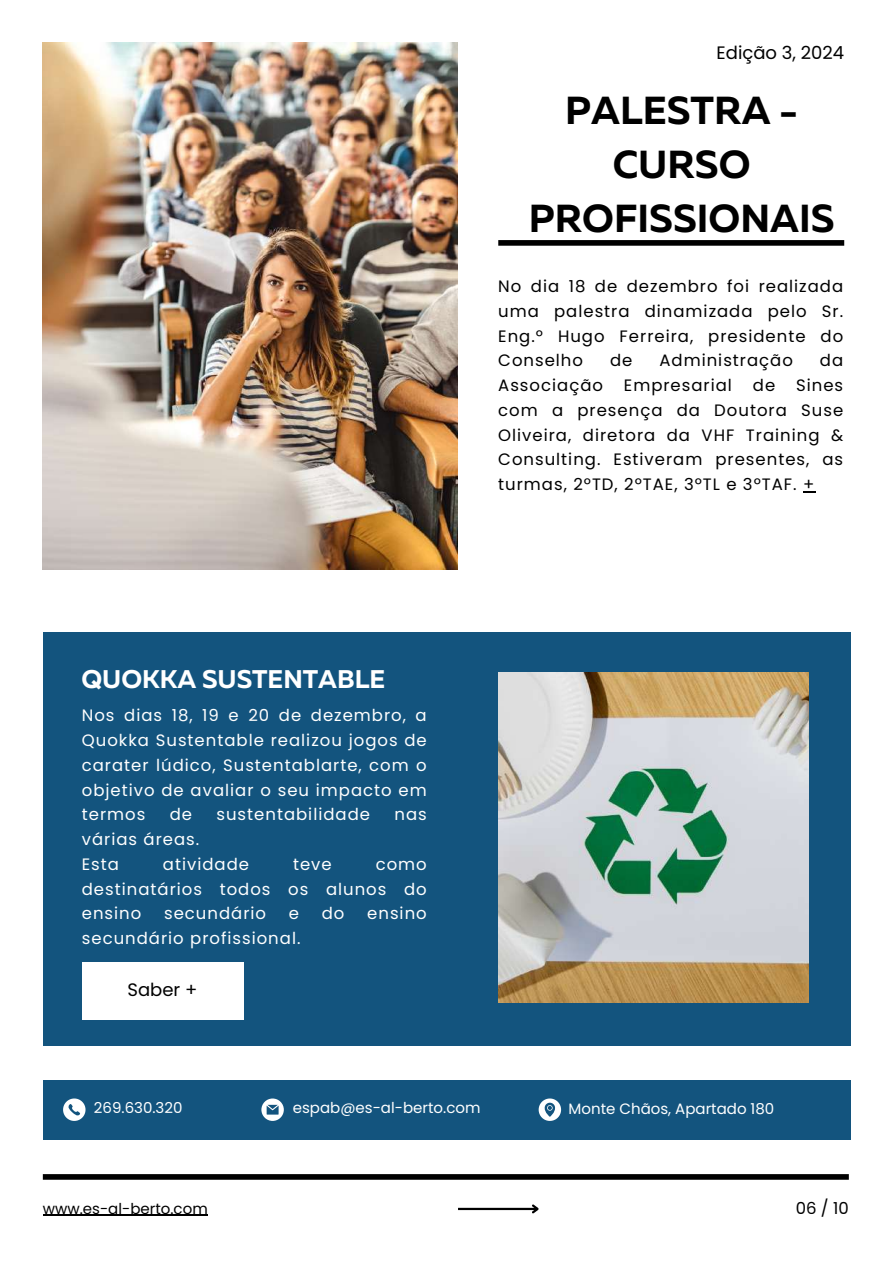
<style>
.page{position:relative;width:893px;height:1264px;background:#fff}
.page>*{position:absolute;margin:0;border:0;box-sizing:border-box;transform-origin:0 0}
.t1{font:700 39px/54px "Muller";color:#000;text-align:center}
.t2{font:700 25.5px "Muller";color:#fff}
.t3{font:18px "Poppins";color:#000}
.t4{font:16.5px/24.8px "Poppins";letter-spacing:.06em;color:#000;text-align:justify}
.t5{font:16.5px/24.8px "Poppins";letter-spacing:.06em;color:#fff;text-align:justify}
.t6{font:15px "Poppins";color:#fff}
.t7{font:15px "Poppins";color:#000}
</style>
<div class="page">
<img style="left:43px;top:43px;width:414px;height:526px">
<div style="left:43px;top:631px;width:807px;height:414px;background:#13547e"></div>
<div style="left:43px;top:1080px;width:807px;height:59px;background:#13547e"></div>
<div style="left:498px;top:240px;width:346px;height:6px;background:#000"></div>
<img style="left:498px;top:672px;width:310px;height:330px">
<div style="left:82px;top:962px;width:162px;height:57px;background:#fff"></div>
<div style="left:43px;top:1174px;width:805px;height:5px;background:#000"></div>
<hr style="left:458px;top:1207px;width:79px;height:2px;background:#000">
<svg style="left:530px;top:1204px;width:9px;height:10px"></svg>
<svg style="left:63px;top:1098px;width:22px;height:22px"></svg>
<svg style="left:261px;top:1098px;width:23px;height:22px"></svg>
<svg style="left:538px;top:1098px;width:23px;height:22px"></svg>
<svg style="left:803px;top:491px;width:12px;height:1px"></svg>
<hr style="left:43px;top:1214px;width:165px;height:1px;background:#000">
<p class="t3" style="left:716px;top:40px;width:129px">Edição 3, 2024</p>
<h1 class="t1" style="left:528px;top:87px;width:307px">PALESTRA -<br>CURSO<br>PROFISSIONAIS</h1>
<p class="t4" style="left:498px;top:274px;width:346px">No dia 18 de dezembro foi realizada uma palestra dinamizada pelo Sr.<br>Eng.º Hugo Ferreira, presidente do Conselho</p>
<p class="t4" style="left:610px;top:348px;width:24px">de</p>
<p class="t4" style="left:659px;top:348px;width:135px">Administração</p>
<p class="t4" style="left:819px;top:348px;width:25px">da</p>
<h2 class="t2" style="left:81px;top:668px;width:305px">QUOKKA SUSTENTABLE</h2>
<p class="t5" style="left:82px;top:703px;width:346px">Nos dias 18, 19 e 20 de dezembro, a Quokka Sustentable realizou jogos de carater lúdico, Sustentablarte, com o objetivo de avaliar o seu impacto em termos</p>
<p class="t5" style="left:170px;top:802px;width:24px">de</p>
<p class="t5" style="left:216px;top:802px;width:155px">sustentabilidade</p>
<p class="t5" style="left:394px;top:802px;width:34px">nas</p>
<p class="t5" style="left:82px;top:827px;width:119px">várias áreas.<br>Esta</p>
<p class="t5" style="left:163px;top:851px;width:88px">atividade</p>
<p class="t5" style="left:293px;top:851px;width:40px">teve</p>
<p class="t5" style="left:82px;top:851px;width:346px;text-indent:294px">como destinatários todos os alunos do ensino</p>
<p class="t5" style="left:164px;top:901px;width:103px">secundário</p>
<p class="t5" style="left:289px;top:901px;width:12px">e</p>
<p class="t5" style="left:322px;top:901px;width:24px">do</p>
<p class="t5" style="left:367px;top:901px;width:61px">ensino</p>
<p class="t5" style="left:82px;top:926px;width:220px">secundário profissional.</p>
<p class="t3" style="left:127px;top:977px;width:71px">Saber +</p>
<p class="t4" style="left:498px;top:373px;width:346px;text-indent:298px">Sines com a presença da Doutora Suse Oliveira, diretora da VHF Training &amp; Consulting. Estiveram presentes, as turmas, 2ºTD, 2ºTAE, 3ºTL e 3ºTAF. +</p>
<p class="t4" style="left:498px;top:373px;width:106px">Associação</p>
<p class="t4" style="left:624px;top:373px;width:110px">Empresarial</p>
<p class="t4" style="left:752px;top:373px;width:24px">de</p>
<p class="t6" style="left:94px;top:1097px;width:90px">269.630.320</p>
<p class="t6" style="left:293px;top:1097px;width:189px">espab@es-al-berto.com</p>
<p class="t6" style="left:568px;top:1098px;width:207px">Monte Chãos, Apartado 180</p>
<p class="t7" style="left:43px;top:1197px;width:166px">www.es-al-berto.com</p>
<p class="t4" style="left:795px;top:1195px;width:55px">06 / 10</p>
</div>
